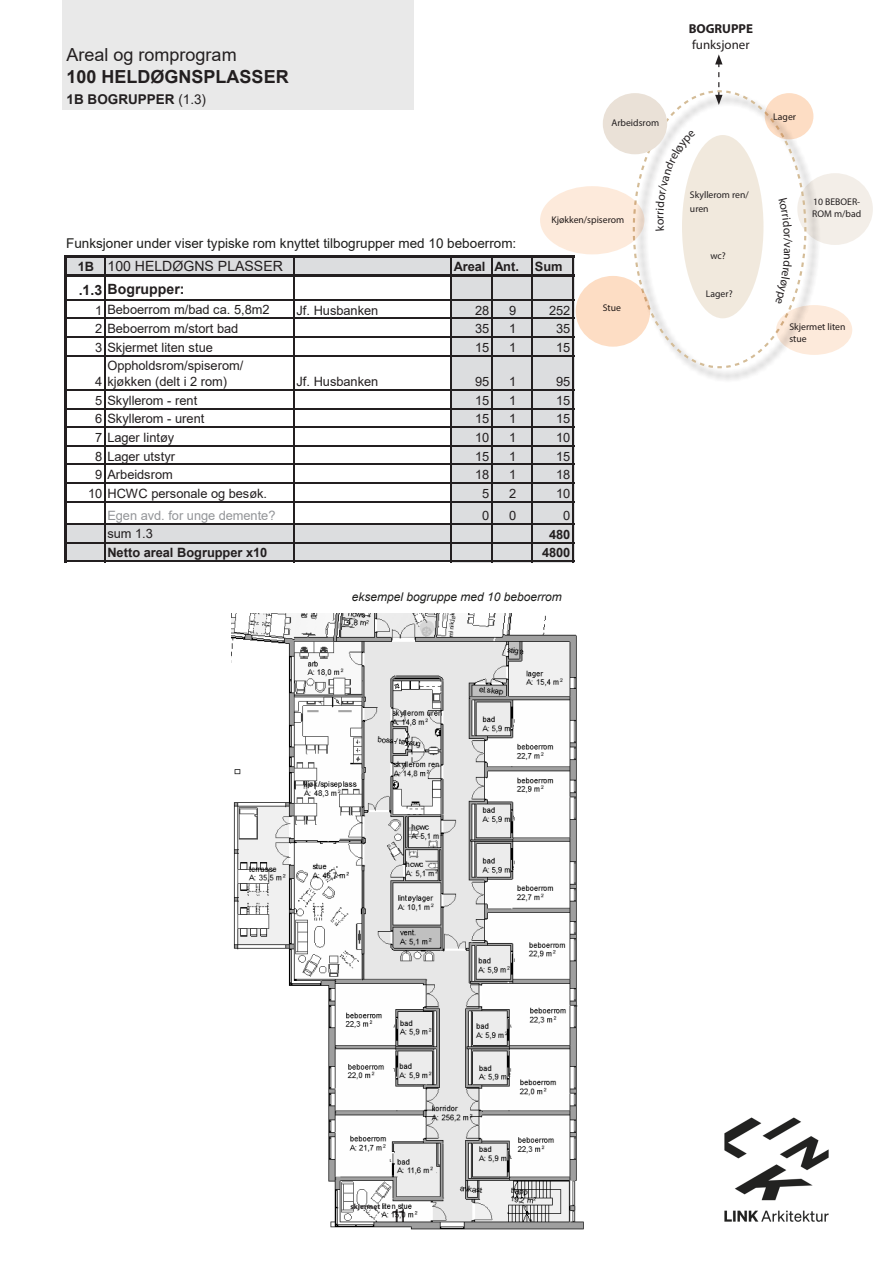
<style>
.page{position:relative;width:893px;height:1263px;background:#fff}
.page>*{position:absolute;margin:0;border:0;box-sizing:border-box;transform-origin:0 0}
.t1{font:700 18px "Arial";color:#231f20}
.t2{font:18px "Arial";color:#231f20}
.LINK_Large_24_27_6{font:18px "Sohne Buch";color:#231f20}
.t3{font:14.1px "Arial";color:#231f20}
.t4{font:700 14.1px "Arial";letter-spacing:.005em;color:#231f20}
.List_Paragraph{font:13.5px "Arial";color:#1d1d1b}
.t5{font:700 13.5px "Arial";color:#231f20}
.t6{font:12.9px "Arial";letter-spacing:-.005em;color:#231f20}
.t7{font:700 12.9px "Arial";letter-spacing:-.005em;color:#231f20}
.t8{font:12.9px "Arial";letter-spacing:-.005em;color:#939598}
.t9{font:12.9px "Myriad Pro";color:#231f20}
.t10{font:700 12.9px "Myriad Pro";color:#231f20}
.List_Paragraph-2{font:italic 12px "Arial";color:#1d1d1b}
.t11{font:11.85px "Myriad Pro";color:#231f20}
.t12{font:9.75px/11.7px "Myriad Pro";color:#231f20}
.t13{font:700 7.5px "Myriad Pro";color:#231f20}
.s1{font-weight:400}
.s2{font-weight:700;font-size:12.9px}
</style>
<div class="page">
<div style="left:797px;top:173px;width:76px;height:72px;background:#f3eee8;border-radius:50%"></div>
<div style="left:635px;top:92px;width:186px;height:291px;background:#231f20;opacity:.75"></div>
<div style="left:540px;top:186px;width:104px;height:68px;background:#fdeadb;border-radius:50%"></div>
<div style="left:776px;top:305px;width:76px;height:50px;background:#fdeadb;border-radius:50%"></div>
<div style="left:603px;top:93px;width:64px;height:61px;background:#eae1d7;border-radius:50%"></div>
<div style="left:765px;top:93px;width:48px;height:46px;background:#fdddc4;border-radius:50%"></div>
<div style="left:576px;top:276px;width:74px;height:71px;background:#fdddc4;border-radius:50%"></div>
<div style="left:63px;top:0;width:351px;height:110px;background:#e9e9e9"></div>
<img style="left:231px;top:613px;width:353px;height:617px">
<div style="left:66px;top:255px;width:508px;height:21px;background:#dcdddf"></div>
<div style="left:451px;top:275px;width:123px;height:25px;background:#dcdddf"></div>
<div style="left:451px;top:300px;width:123px;height:18px;background:#dcdddf"></div>
<div style="left:451px;top:318px;width:123px;height:19px;background:#dcdddf"></div>
<div style="left:451px;top:337px;width:123px;height:19px;background:#dcdddf"></div>
<div style="left:451px;top:355px;width:123px;height:35px;background:#dcdddf"></div>
<div style="left:451px;top:390px;width:123px;height:19px;background:#dcdddf"></div>
<div style="left:451px;top:408px;width:123px;height:19px;background:#dcdddf"></div>
<div style="left:451px;top:427px;width:123px;height:19px;background:#dcdddf"></div>
<div style="left:451px;top:446px;width:123px;height:18px;background:#dcdddf"></div>
<div style="left:451px;top:464px;width:123px;height:19px;background:#dcdddf"></div>
<div style="left:451px;top:483px;width:123px;height:19px;background:#dcdddf"></div>
<div style="left:451px;top:501px;width:123px;height:23px;background:#dcdddf"></div>
<div style="left:66px;top:524px;width:508px;height:37px;background:#dcdddf"></div>
<hr style="left:451px;top:561px;width:123px;height:2px;background:#dcdddf">
<svg style="left:104px;top:255px;width:2px;height:19px"></svg>
<svg style="left:293px;top:255px;width:2px;height:19px"></svg>
<svg style="left:451px;top:255px;width:1px;height:19px"></svg>
<svg style="left:491px;top:258px;width:2px;height:16px"></svg>
<svg style="left:532px;top:258px;width:1px;height:16px"></svg>
<svg style="left:572px;top:258px;width:2px;height:16px"></svg>
<hr style="left:64px;top:255px;width:3px;height:308px;background:#231f20">
<hr style="left:104px;top:277px;width:2px;height:286px;background:#231f20">
<hr style="left:532px;top:277px;width:1px;height:286px;background:#231f20">
<hr style="left:572px;top:277px;width:2px;height:286px;background:#231f20">
<hr style="left:293px;top:277px;width:2px;height:286px;background:#231f20">
<hr style="left:451px;top:277px;width:1px;height:286px;background:#231f20">
<hr style="left:491px;top:277px;width:2px;height:286px;background:#231f20">
<hr style="left:67px;top:256px;width:507px;height:2px;background:#231f20">
<hr style="left:67px;top:274px;width:507px;height:3px;background:#231f20">
<hr style="left:67px;top:299px;width:507px;height:1px;background:#231f20">
<hr style="left:67px;top:318px;width:507px;height:1px;background:#231f20">
<hr style="left:67px;top:336px;width:507px;height:1px;background:#231f20">
<hr style="left:67px;top:355px;width:507px;height:1px;background:#231f20">
<hr style="left:67px;top:389px;width:507px;height:1px;background:#231f20">
<hr style="left:67px;top:408px;width:507px;height:1px;background:#231f20">
<hr style="left:67px;top:426px;width:507px;height:2px;background:#231f20">
<hr style="left:67px;top:445px;width:507px;height:1px;background:#231f20">
<hr style="left:67px;top:464px;width:507px;height:1px;background:#231f20">
<hr style="left:67px;top:482px;width:507px;height:2px;background:#231f20">
<hr style="left:67px;top:501px;width:507px;height:1px;background:#231f20">
<hr style="left:67px;top:523px;width:507px;height:1px;background:#231f20">
<hr style="left:67px;top:542px;width:507px;height:1px;background:#231f20">
<hr style="left:67px;top:560px;width:507px;height:2px;background:#231f20">
<img style="left:724px;top:1117px;width:105px;height:105px">
<svg style="left:632px;top:54px;width:175px;height:315px"></svg>
<p class="t2" style="left:67px;top:42px;width:172px">Areal og romprogram</p>
<p class="t1" style="left:67px;top:64px;width:224px">100 HELDØGNSPLASSER</p>
<p class="t5" style="left:67px;top:90px;width:141px">1B BOGRUPPER <span class="s1">(1.3)</span></p>
<p class="List_Paragraph" style="left:66px;top:234px;width:452px">Funksjoner under viser typiske rom knyttet tilbogrupper med 10 beboerrom:</p>
<p class="t12" style="left:611px;top:117px;width:49px">Arbeidsrom</p>
<p class="t12" style="left:551px;top:213px;width:74px">Kjøkken/spiserom</p>
<p class="t11" style="left:652px;top:219px;width:6px;rotate:-90deg">r</p>
<p class="t3" style="left:78px;top:256px;width:207px"><span class="s2">1B</span> 100 HELDØGNS PLASSER</p>
<p class="t7" style="left:454px;top:257px;width:161px">Areal Ant. Sum Merkn</p>
<p class="t4" style="left:79px;top:279px;width:107px">.1.3 Bogrupper:</p>
<p class="t6" style="left:95px;top:301px;width:176px">1 Beboerrom m/bad ca. 5,8m2</p>
<p class="t6" style="left:296px;top:301px;width:83px">Jf. Husbanken</p>
<p class="t6" style="left:475px;top:301px;width:16px">28</p>
<p class="t6" style="left:509px;top:301px;width:9px">9</p>
<p class="t6" style="left:549px;top:301px;width:23px">252</p>
<p class="t6" style="left:95px;top:320px;width:145px">2 Beboerrom m/stort bad</p>
<p class="t6" style="left:475px;top:320px;width:16px">35</p>
<p class="t6" style="left:509px;top:320px;width:9px">1</p>
<p class="t6" style="left:556px;top:320px;width:16px">35</p>
<p class="t6" style="left:95px;top:338px;width:119px">3 Skjermet liten stue</p>
<p class="t6" style="left:475px;top:338px;width:16px">15</p>
<p class="t6" style="left:509px;top:338px;width:9px">1</p>
<p class="t6" style="left:556px;top:338px;width:16px">15</p>
<p class="t6" style="left:95px;top:372px;width:133px">4 kjøkken (delt i 2 rom)</p>
<p class="t12" style="left:603px;top:302px;width:20px">Stue</p>
<p class="t6" style="left:107px;top:356px;width:137px">Oppholdsrom/spiserom/</p>
<p class="t6" style="left:296px;top:373px;width:83px">Jf. Husbanken</p>
<p class="t6" style="left:475px;top:373px;width:16px">95</p>
<p class="t6" style="left:509px;top:373px;width:9px">1</p>
<p class="t6" style="left:556px;top:373px;width:16px">95</p>
<p class="t6" style="left:95px;top:391px;width:103px">5 Skyllerom - rent</p>
<p class="t6" style="left:475px;top:391px;width:16px">15</p>
<p class="t6" style="left:509px;top:391px;width:9px">1</p>
<p class="t6" style="left:556px;top:391px;width:16px">15</p>
<p class="t6" style="left:95px;top:410px;width:110px">6 Skyllerom - urent</p>
<p class="t6" style="left:475px;top:410px;width:16px">15</p>
<p class="t6" style="left:509px;top:410px;width:9px">1</p>
<p class="t6" style="left:556px;top:410px;width:16px">15</p>
<p class="t6" style="left:95px;top:429px;width:80px">7 Lager lintøy</p>
<p class="t6" style="left:475px;top:429px;width:16px">10</p>
<p class="t6" style="left:509px;top:429px;width:9px">1</p>
<p class="t6" style="left:556px;top:429px;width:16px">10</p>
<p class="t6" style="left:95px;top:447px;width:81px">8 Lager utstyr</p>
<p class="t6" style="left:475px;top:447px;width:16px">15</p>
<p class="t6" style="left:509px;top:447px;width:9px">1</p>
<p class="t6" style="left:556px;top:447px;width:16px">15</p>
<p class="t6" style="left:95px;top:466px;width:79px">9 Arbeidsrom</p>
<p class="t6" style="left:475px;top:466px;width:16px">18</p>
<p class="t6" style="left:509px;top:466px;width:9px">1</p>
<p class="t6" style="left:556px;top:466px;width:16px">18</p>
<p class="t6" style="left:88px;top:484px;width:180px">10 HCWC personale og besøk.</p>
<p class="t6" style="left:482px;top:484px;width:9px">5</p>
<p class="t6" style="left:509px;top:484px;width:9px">2</p>
<p class="t6" style="left:556px;top:484px;width:16px">10</p>
<p class="t8" style="left:107px;top:506px;width:170px">Egen avd. for unge demente?</p>
<p class="t6" style="left:482px;top:507px;width:9px">0</p>
<p class="t6" style="left:509px;top:507px;width:9px">0</p>
<p class="t6" style="left:563px;top:507px;width:9px">0</p>
<p class="t6" style="left:107px;top:525px;width:47px">sum 1.3</p>
<p class="t7" style="left:549px;top:525px;width:23px">480</p>
<p class="t7" style="left:107px;top:544px;width:161px">Netto areal Bogrupper x10</p>
<p class="t7" style="left:542px;top:544px;width:30px">4800</p>
<p class="t6" style="left:475px;top:587px;width:16px">35</p>
<p class="t6" style="left:509px;top:587px;width:9px">3</p>
<p class="t6" style="left:549px;top:587px;width:23px">105</p>
<p class="List_Paragraph-2" style="left:352px;top:589px;width:212px">eksempel bogruppe med 10 beboerrom</p>
<p class="t10" style="left:689px;top:20px;width:66px">BOGRUPPE</p>
<p class="t9" style="left:692px;top:36px;width:59px">funksjoner</p>
<p class="t12" style="left:773px;top:110px;width:24px">Lager</p>
<p class="t12" style="left:690px;top:187px;width:60px;line-height:14.2px">Skyllerom ren/ uren</p>
<p class="t12" style="left:710px;top:250px;width:17px">wc?</p>
<p class="t12" style="left:706px;top:288px;width:28px">Lager?</p>
<p class="t11" style="left:795px;top:242px;width:7px;rotate:90deg">v</p>
<p class="t12" style="left:812px;top:196px;width:50px">10 BEBOER-<br>ROM m/bad</p>
<p class="t12" style="left:789px;top:321px;width:58px">Skjermet liten stue</p>
<p class="t13" style="left:351px;top:1202px;width:31px">skjermet</p>
<p class="LINK_Large_24_27_6" style="left:392px;top:1204px;width:15px">11</p>
</div>
